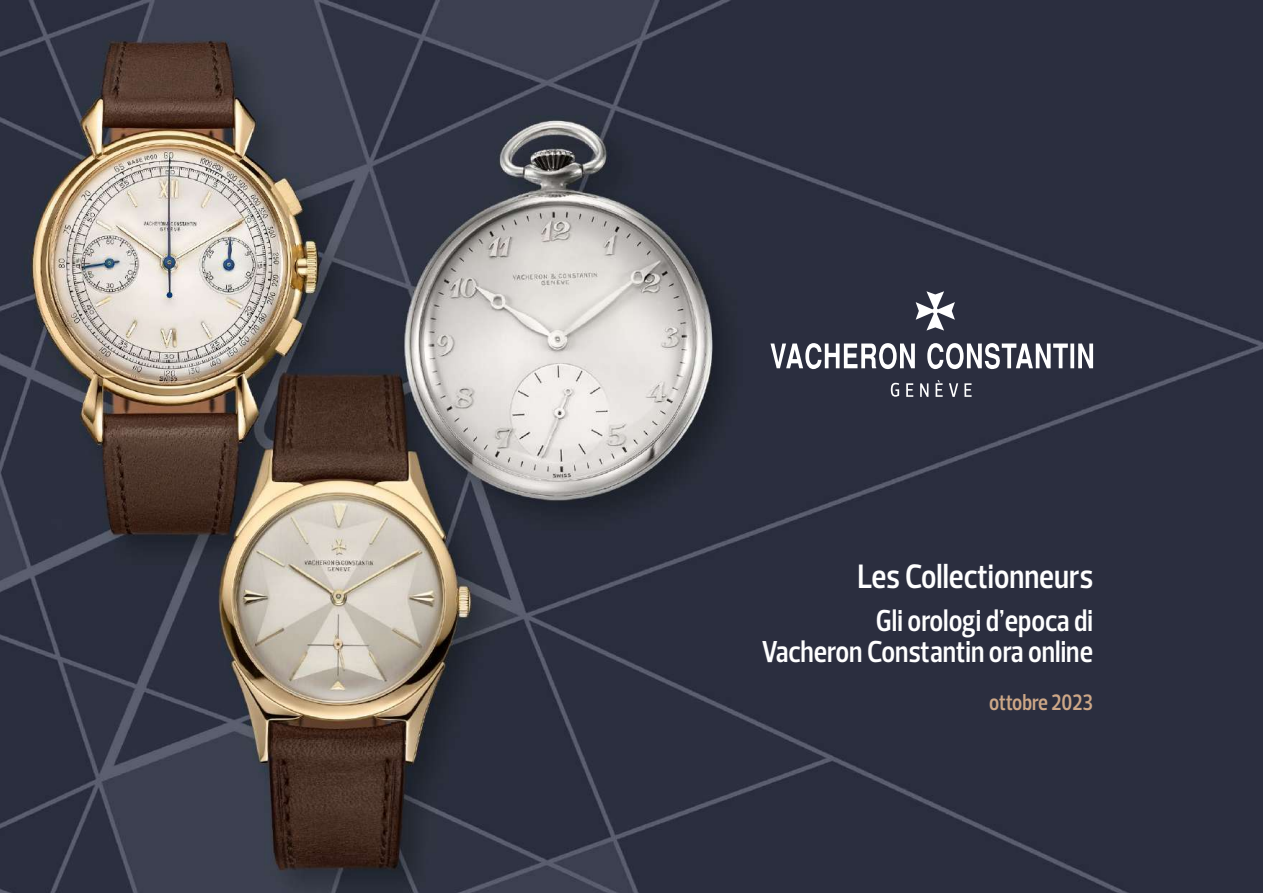
<style>
.page{position:relative;width:1263px;height:893px;background:#fff}
.page>*{position:absolute;margin:0;border:0;box-sizing:border-box;transform-origin:0 0}
.t1{font:600 34.5px "Prelo Condensed";color:#fff}
.t2{font:600 30.9px/30.9px "Prelo Condensed";color:#fff;text-align:right}
.t3{font:600 22.8px "Prelo Condensed";color:#cda787}
</style>
<div class="page">
<img style="left:0;top:0;width:1263px;height:893px">
<svg style="left:770px;top:291px;width:323px;height:106px;background:#464958"></svg>
<p class="t1" style="left:857px;top:555px;width:237px">Les Collectionneurs</p>
<p class="t2" style="left:762px;top:605px;width:333px">Gli orologi d’epoca di<br>Vacheron Constantin ora online</p>
<p class="t3" style="left:989px;top:689px;width:106px">ottobre 2023</p>
</div>
